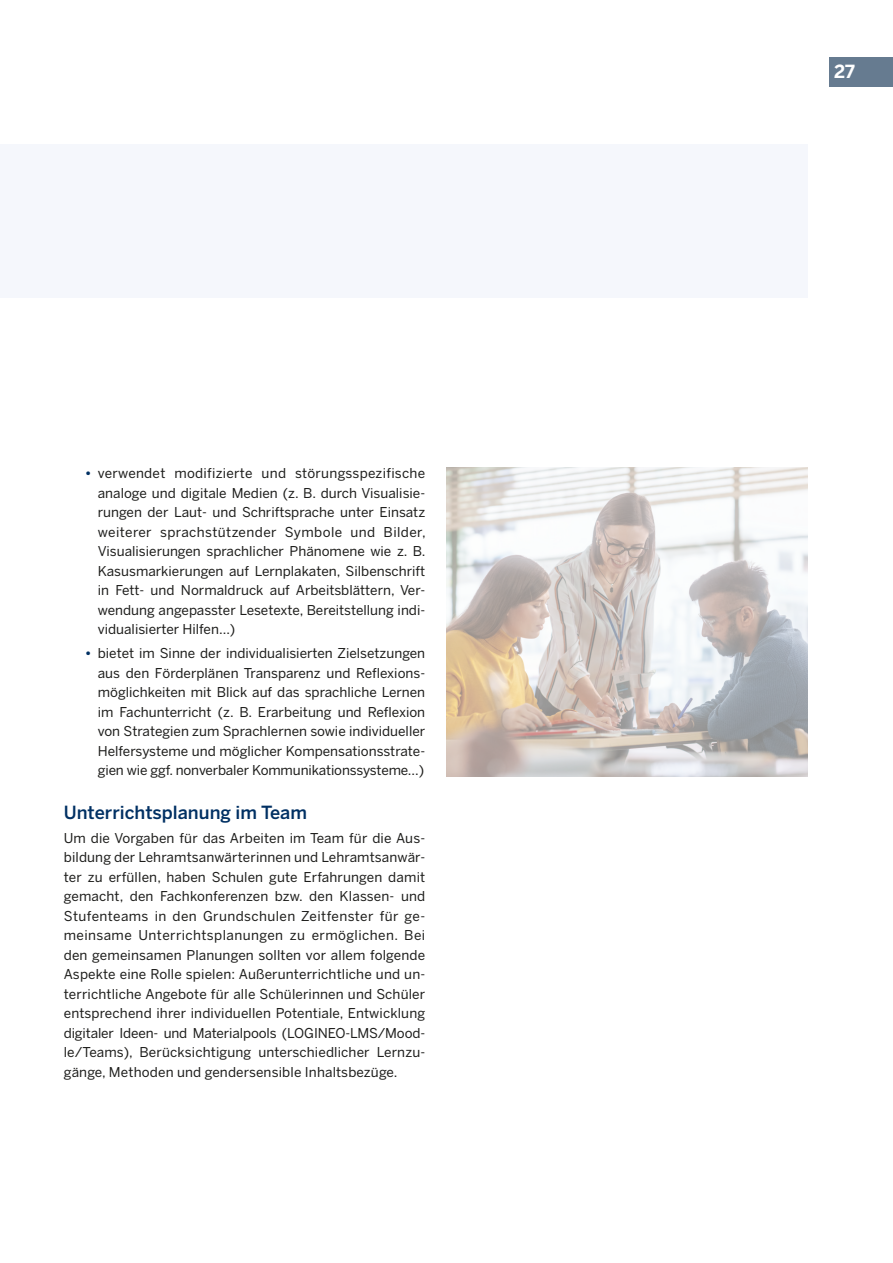
<style>
.page{position:relative;width:893px;height:1263px;background:#fff}
.page>*{position:absolute;margin:0;border:0;box-sizing:border-box;transform-origin:0 0}
.t1{font:500 18px "Benton Sans";color:#003063}
.t2{font:700 18px "Benton Sans";color:#fff}
.t3{font:13.5px/19.5px "Benton Sans";color:#1d1d1b;text-align:justify}
.s1{font-weight:700;color:#003063}
</style>
<div class="page">
<div style="left:829px;top:57px;width:64px;height:30px;background:#667b90"></div>
<img style="left:446px;top:468px;width:362px;height:308px">
<div style="left:0;top:145px;width:808px;height:153px;background:#f5f7fc"></div>
<p class="t3" style="left:98px;top:464px;width:329px;text-indent:-13px"><span class="s1">•</span> verwendet modifizierte und störungsspezifische analoge und digitale Medien (z. B. durch Visualisie&shy;rungen der Laut- und Schriftsprache unter Einsatz weiterer sprachstützender Symbole und Bilder, Visualisierungen sprachlicher Phänomene wie z. B.<br>Kasusmarkierungen auf Lernplakaten, Silbenschrift in Fett- und Normaldruck auf Arbeitsblättern, Ver&shy;wendung angepasster Lesetexte, Bereitstellung indi&shy;vidualisierter Hilfen…)</p>
<p class="t3" style="left:98px;top:643px;width:329px;text-indent:-13px"><span class="s1">•</span> bietet im Sinne der individualisierten Zielsetzungen aus den Förderplänen Transparenz und Reflexions&shy;möglichkeiten mit Blick auf das sprachliche Lernen im Fachunterricht (z. B. Erarbeitung und Reflexion von Strategien zum Sprachlernen sowie individueller Helfersysteme und möglicher Kompensationsstrate&shy;gien wie ggf. nonverbaler Kommunikationssysteme…)</p>
<p class="t1" style="left:64px;top:802px;width:245px">Unterrichtsplanung im Team</p>
<p class="t3" style="left:64px;top:828px;width:363px">Um die Vorgaben für das Arbeiten im Team für die Aus&shy;bildung der Lehramtsanwärterinnen und Lehramtsanwär&shy;ter zu erfüllen, haben Schulen gute Erfahrungen damit gemacht, den Fachkonferenzen bzw. den Klassen- und Stufenteams in den Grundschulen Zeitfenster für ge&shy;meinsame Unterrichtsplanungen zu ermöglichen. Bei den gemeinsamen Planungen sollten vor allem folgende Aspekte eine Rolle spielen: Außerunterrichtliche und un&shy;terrichtliche Angebote für alle Schülerinnen und Schüler entsprechend ihrer individuellen Potentiale, Entwicklung digitaler Ideen- und Materialpools (LOGINEO-LMS/Mood&shy;le/Teams), Berücksichtigung unterschiedlicher Lernzu&shy;gänge, Methoden und gendersensible Inhaltsbezüge.</p>
<p class="t2" style="left:834px;top:60px;width:22px">27</p>
</div>
